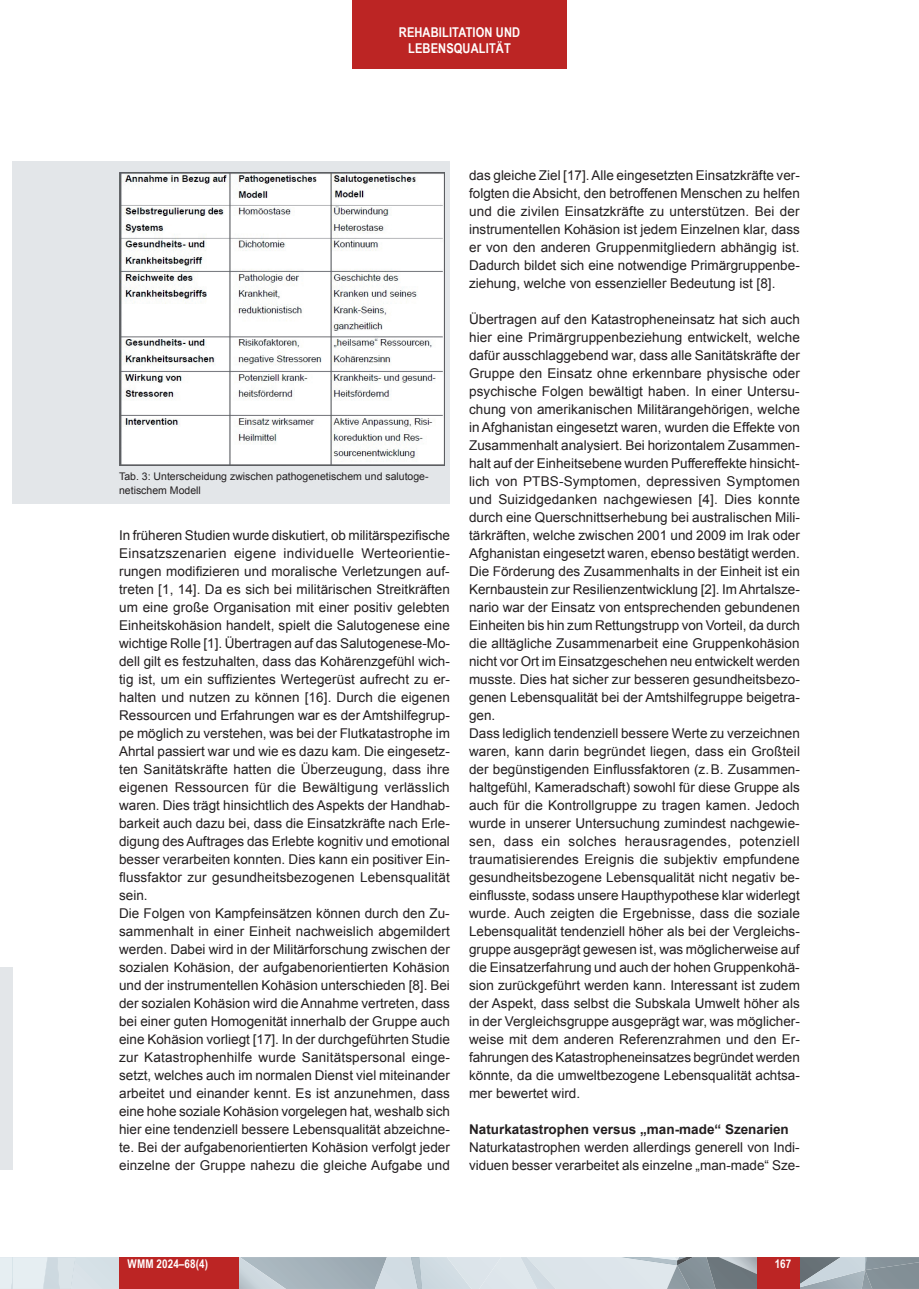
<style>
.page{position:relative;width:919px;height:1289px;background:#fff}
.page>*{position:absolute;margin:0;border:0;box-sizing:border-box;transform-origin:0 0}
.t1{font:13.5px/18px "Arial";color:#231f20}
.t2{font:700 13.5px "Arial";color:#231f20}
.t3{font:700 13.5px/16.2px "Arial Narrow";letter-spacing:.01em;color:#fff;text-align:center}
.t4{font:700 12px "Arial Narrow";letter-spacing:.01em;color:#fff}
.t5{font:10.5px/13.5px "Arial";color:#231f20}
</style>
<div class="page">
<svg style="left:0;top:1257px;width:918px;height:31px;background:#bcc6cc"></svg>
<div style="left:119px;top:1256px;width:119px;height:32px;background:#bc2524"></div>
<div style="left:757px;top:1256px;width:42px;height:32px;background:#bc2524"></div>
<div style="left:352px;top:0;width:214px;height:68px;background:#bc2524"></div>
<div style="left:13px;top:162px;width:437px;height:342px;background:#e3e6e9"></div>
<img style="left:119px;top:172px;width:325px;height:294px">
<div style="left:0;top:967px;width:13px;height:202px;background:#e3e6e9"></div>
<p class="t3" style="left:399px;top:23px;width:123px">REHABILITATION UND<br>LEBENSQUALITÄT</p>
<p class="t5" style="left:119px;top:470px;width:311px">Tab. 3: Unterscheidung zwischen pathogenetischem und salutoge&shy;netischem Modell</p>
<p class="t1" style="left:119px;top:526px;width:332px">In früheren Studien wurde diskutiert, ob militärspezifische Einsatzszenarien eigene individuelle Werteorientie&shy;rungen modifizieren und moralische Verletzungen auf&shy;treten [1, 14]. Da es sich bei militärischen Streitkräften um eine große Organisation mit einer positiv gelebten Einheitskohäsion handelt, spielt die Salutogenese eine wichtige Rolle [1]. Übertragen auf das Salutogenese-Mo&shy;dell gilt es festzuhalten, dass das Kohärenzgefühl wich&shy;tig ist, um ein suffizientes Wertegerüst aufrecht zu er&shy;halten und nutzen zu können [16]. Durch die eigenen Ressourcen und Erfahrungen war es der Amtshilfegrup&shy;pe möglich zu verstehen, was bei der Flutkatastrophe im Ahrtal passiert war und wie es dazu kam. Die eingesetz&shy;ten Sanitätskräfte hatten die Überzeugung, dass ihre eigenen Ressourcen für die Bewältigung verlässlich waren. Dies trägt hinsichtlich des Aspekts der Handhab&shy;barkeit auch dazu bei, dass die Einsatzkräfte nach Erle&shy;digung des Auftrages das Erlebte kognitiv und emotional besser verarbeiten konnten. Dies kann ein positiver Ein&shy;flussfaktor zur gesundheitsbezogenen Lebensqualität sein.<br>Die Folgen von Kampfeinsätzen können durch den Zu&shy;sammenhalt in einer Einheit nachweislich abgemildert werden. Dabei wird in der Militärforschung zwischen der sozialen Kohäsion, der aufgabenorientierten Kohäsion und der instrumentellen Kohäsion unterschieden [8]. Bei der sozialen Kohäsion wird die Annahme vertreten, dass bei einer guten Homogenität innerhalb der Gruppe auch eine Kohäsion vorliegt [17]. In der durchgeführten Studie zur Katastrophenhilfe wurde Sanitätspersonal einge&shy;setzt, welches auch im normalen Dienst viel miteinander arbeitet und einander kennt. Es ist anzunehmen, dass eine hohe soziale Kohäsion vorgelegen hat, weshalb sich hier eine tendenziell bessere Lebensqualität abzeichne&shy;te. Bei der aufgabenorientierten Kohäsion verfolgt jeder einzelne der Gruppe nahezu die gleiche Aufgabe und</p>
<p class="t1" style="left:469px;top:166px;width:332px;text-align:justify">das gleiche Ziel [17]. Alle eingesetzten Einsatzkräfte ver&shy;folgten die Absicht, den betroffenen Menschen zu helfen und die zivilen Einsatzkräfte zu unterstützen. Bei der instrumentellen Kohäsion ist jedem Einzelnen klar, dass er von den anderen Gruppenmitgliedern abhängig ist.<br>Dadurch bildet sich eine notwendige Primärgruppenbe&shy;ziehung, welche von essenzieller Bedeutung ist [8].</p>
<p class="t1" style="left:469px;top:310px;width:332px">Übertragen auf den Katastropheneinsatz hat sich auch hier eine Primärgruppenbeziehung entwickelt, welche dafür ausschlaggebend war, dass alle Sanitätskräfte der Gruppe den Einsatz ohne erkennbare physische oder psychische Folgen bewältigt haben. In einer Untersu&shy;chung von amerikanischen Militärangehörigen, welche in Afghanistan eingesetzt waren, wurden die Effekte von Zusammenhalt analysiert. Bei horizontalem Zusammen&shy;halt auf der Einheitsebene wurden Puffereffekte hinsicht&shy;lich von PTBS-Symptomen, depressiven Symptomen und Suizidgedanken nachgewiesen [4]. Dies konnte durch eine Querschnittserhebung bei australischen Mili&shy;tärkräften, welche zwischen 2001 und 2009 im Irak oder Afghanistan eingesetzt waren, ebenso bestätigt werden.<br>Die Förderung des Zusammenhalts in der Einheit ist ein Kernbaustein zur Resilienzentwicklung [2]. Im Ahrtalsze&shy;nario war der Einsatz von entsprechenden gebundenen Einheiten bis hin zum Rettungstrupp von Vorteil, da durch die alltägliche Zusammenarbeit eine Gruppenkohäsion nicht vor Ort im Einsatzgeschehen neu entwickelt werden musste. Dies hat sicher zur besseren gesundheitsbezo&shy;genen Lebensqualität bei der Amtshilfegruppe beigetra&shy;gen.<br>Dass lediglich tendenziell bessere Werte zu verzeichnen waren, kann darin begründet liegen, dass ein Großteil der begünstigenden Einflussfaktoren (z. B. Zusammen&shy;haltgefühl, Kameradschaft) sowohl für diese Gruppe als auch für die Kontrollgruppe zu tragen kamen. Jedoch wurde in unserer Untersuchung zumindest nachgewie&shy;sen, dass ein solches herausragendes, potenziell traumatisierendes Ereignis die subjektiv empfundene gesundheitsbezogene Lebensqualität nicht negativ be&shy;einflusste, sodass unsere Haupthypothese klar widerlegt wurde. Auch zeigten die Ergebnisse, dass die soziale Lebensqualität tendenziell höher als bei der Vergleichs&shy;gruppe ausgeprägt gewesen ist, was möglicherweise auf die Einsatzerfahrung und auch der hohen Gruppenkohä&shy;sion zurückgeführt werden kann. Interessant ist zudem der Aspekt, dass selbst die Subskala Umwelt höher als in der Vergleichsgruppe ausgeprägt war, was möglicher&shy;weise mit dem anderen Referenzrahmen und den Er&shy;fahrungen des Katastropheneinsatzes begründet werden könnte, da die umweltbezogene Lebensqualität achtsa&shy;mer bewertet wird.</p>
<p class="t2" style="left:469px;top:1120px;width:321px">Naturkatastrophen versus „man-made“ Szenarien</p>
<p class="t1" style="left:469px;top:1138px;width:332px">Naturkatastrophen werden allerdings generell von Indi&shy;viduen besser verarbeitet als einzelne „man-made“ Sze-</p>
<p class="t4" style="left:128px;top:1255px;width:82px">WMM 2024–68(4)</p>
<p class="t4" style="left:774px;top:1255px;width:18px">167</p>
</div>
